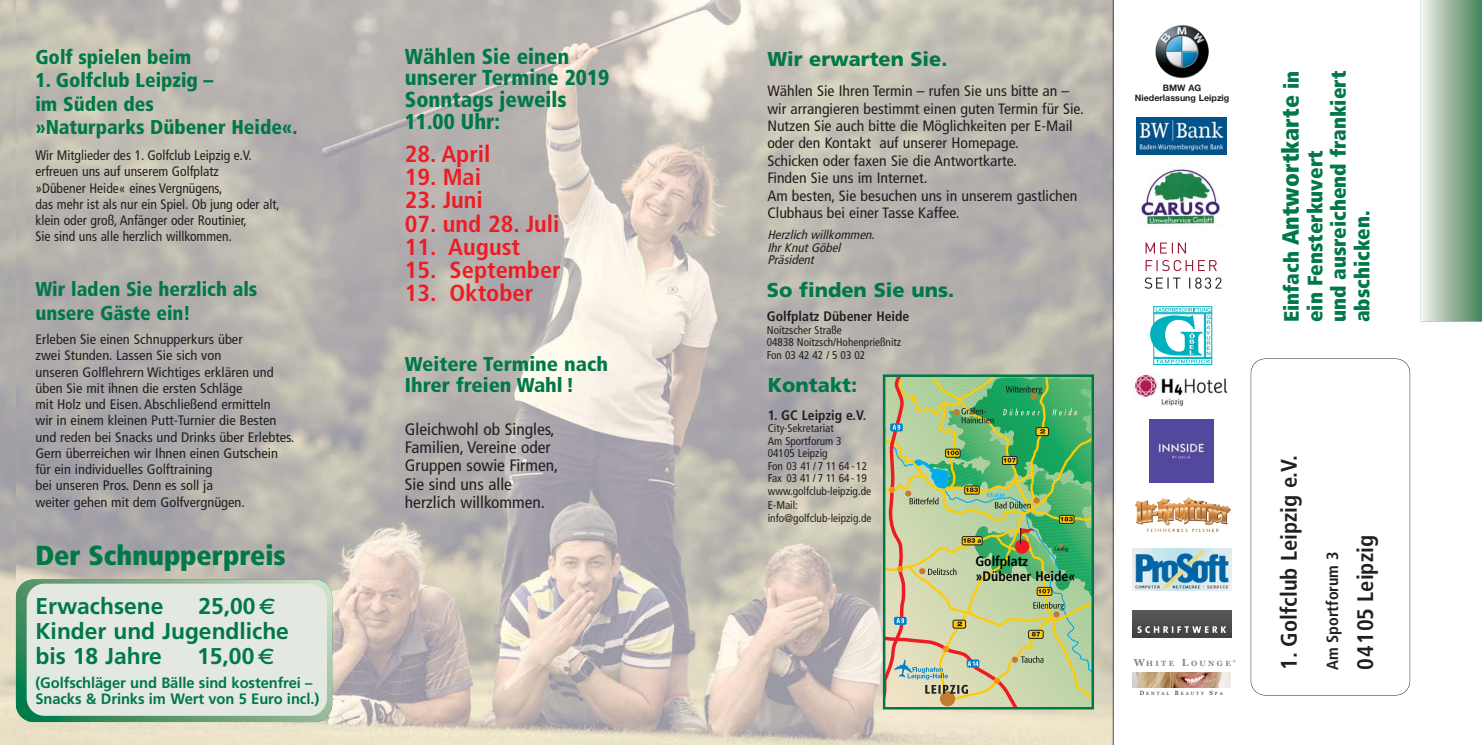
<style>
.page{position:relative;width:1482px;height:745px;background:#fff}
.page>*{position:absolute;margin:0;border:0;box-sizing:border-box;transform-origin:0 0}
.t1{font:900 condensed 27.5px "Frutiger";color:#007848}
.t2{font:900 condensed 23.5px "Frutiger";color:#007848}
.t3{font:700 condensed 23.25px "Frutiger";color:#ed1c24;scale:1.05 1}
.t4{font:700 22.75px/25px "Frutiger";color:#007848}
.t5{font:700 condensed 22.5px "Frutiger";color:#231f20}
.t6{font:900 condensed 21.62px/21.6px "Frutiger";color:#007848}
.t7{font:900 condensed 20.88px/23.5px "Frutiger";color:#007848}
.t8{font:900 condensed 20px/23.1px "Frutiger";color:#007848}
.t9{font:900 20px "Frutiger";color:#007848}
.t10{font:900 condensed 20px/21.2px "Frutiger";color:#007848;scale:1.05 1}
.t11{font:condensed 16.62px/18.2px "Frutiger";color:#231f20;scale:1.05 1}
.t12{font:700 condensed 16.25px "Frutiger";color:#231f20}
.t13{font:condensed 15px/17.4px "Frutiger";color:#231f20;scale:1.05 1}
.t14{font:700 15px/16.2px "Frutiger";letter-spacing:-.005em;color:#007848}
.t15{font:condensed 13.75px/16.2px "Frutiger";color:#231f20;scale:1.05 1}
.t16{font:condensed 13.75px/16.2px "Frutiger";color:#231f20}
.t17{font:700 condensed 13.75px "Frutiger";color:#231f20}
.t18{font:700 condensed 13.75px/15px "Frutiger";color:#000}
.t19{font:italic condensed 12.5px/12.5px "Frutiger";color:#231f20;scale:1.05 1}
.t20{font:condensed 11.25px/12.5px "Frutiger";color:#231f20}
.t21{font:700 8.88px/10.8px "Helvetica Neue";color:#231f20;text-align:center}
.t22{font:700 7.5px "Georgia";letter-spacing:.325em;color:#808285}
.t23{font:4.5px "Georgia";letter-spacing:.44em;color:#231f20}
.t24{font:700 3.38px "Georgia";color:#808285}
.s1{font-family:"Chantilly Exp";font-weight:400}
.s2{font-size:20.88px}
.s3{font-size:10px}
.s4{font-size:6px}
</style>
<div class="page">
<img style="left:0;top:0;width:1112px;height:744px">
<svg style="left:16px;top:579px;width:316px;height:142px;background:#69a580"></svg>
<div style="left:27px;top:583px;width:300px;height:132px;background:#e3e8e1;border-radius:18px"></div>
<div style="left:1250px;top:358px;width:159px;height:337px;border:1px solid #231f20;border-radius:15px"></div>
<div style="left:1420px;top:0;width:61px;height:321px;background:linear-gradient(to right,#f6f2ef,#458358)"></div>
<svg style="left:1112px;top:0;width:1px;height:744px"></svg>
<div style="left:882px;top:374px;width:211px;height:335px;border:2px solid #007848"></div>
<img style="left:885px;top:377px;width:206px;height:329px">
<img style="left:1154px;top:25px;width:54px;height:54px;border-radius:50%">
<img style="left:1135px;top:497px;width:95px;height:28px">
<img style="left:1132px;top:672px;width:98px;height:14px">
<img style="left:1132px;top:548px;width:99px;height:42px">
<svg style="left:1144px;top:277px;width:77px;height:11px"></svg>
<svg style="left:1145px;top:260px;width:71px;height:11px"></svg>
<svg style="left:1145px;top:242px;width:40px;height:11px"></svg>
<hr style="left:1132px;top:636px;width:99px;height:1px;background:#404041">
<hr style="left:1132px;top:635px;width:99px;height:1px;background:#414142">
<hr style="left:1132px;top:634px;width:99px;height:1px;background:#424243">
<hr style="left:1132px;top:633px;width:99px;height:1px;background:#434344">
<hr style="left:1132px;top:632px;width:99px;height:1px;background:#444445">
<hr style="left:1132px;top:631px;width:99px;height:1px;background:#454546">
<hr style="left:1132px;top:630px;width:99px;height:1px;background:#464647">
<hr style="left:1132px;top:629px;width:99px;height:1px;background:#474648">
<hr style="left:1132px;top:628px;width:99px;height:1px;background:#484749">
<hr style="left:1132px;top:627px;width:99px;height:1px;background:#48484a">
<hr style="left:1132px;top:626px;width:99px;height:1px;background:#49494b">
<hr style="left:1132px;top:625px;width:99px;height:1px;background:#4a4a4c">
<hr style="left:1132px;top:624px;width:99px;height:1px;background:#4b4b4d">
<hr style="left:1132px;top:623px;width:99px;height:1px;background:#4c4c4e">
<hr style="left:1132px;top:622px;width:99px;height:1px;background:#4d4d4f">
<hr style="left:1132px;top:621px;width:99px;height:1px;background:#4e4e50">
<hr style="left:1132px;top:620px;width:99px;height:1px;background:#4f4f51">
<hr style="left:1132px;top:619px;width:99px;height:1px;background:#505052">
<hr style="left:1132px;top:617px;width:99px;height:2px;background:#515153">
<hr style="left:1132px;top:616px;width:99px;height:1px;background:#525254">
<hr style="left:1132px;top:615px;width:99px;height:1px;background:#535355">
<hr style="left:1132px;top:614px;width:99px;height:1px;background:#535456">
<hr style="left:1132px;top:613px;width:99px;height:1px;background:#545557">
<hr style="left:1132px;top:612px;width:99px;height:1px;background:#555658">
<hr style="left:1132px;top:611px;width:99px;height:1px;background:#565759">
<hr style="left:1132px;top:610px;width:99px;height:1px;background:#58595b">
<svg style="left:1137px;top:626px;width:89px;height:6px"></svg>
<svg style="left:1153px;top:358px;width:58px;height:6px"></svg>
<svg style="left:1210px;top:313px;width:1px;height:44px"></svg>
<div style="left:1153px;top:306px;width:58px;height:6px;border:1px solid #00b0bd"></div>
<svg style="left:1150px;top:308px;width:60px;height:55px"></svg>
<img style="left:1132px;top:372px;width:96px;height:34px">
<img style="left:1149px;top:419px;width:64px;height:63px">
<img style="left:1139px;top:169px;width:81px;height:57px">
<img style="left:1136px;top:117px;width:90px;height:37px">
<h3 class="t8" style="left:35px;top:47px;width:157px">Golf spielen beim</h3>
<h3 class="t8" style="left:35px;top:70px;width:263px">1. Golfclub Leipzig –<br>im Süden des<br>»Naturparks Dübener Heide«.</h3>
<p class="t16" style="left:35px;top:148px;width:246px">Wir Mitglieder des 1. Golfclub Leipzig e.V. erfreuen uns auf unserem Golfplatz<br>»Dübener Heide« eines Vergnügens,<br>das mehr ist als nur ein Spiel. Ob jung oder alt, klein oder groß, Anfänger oder Routinier,<br>Sie sind uns alle herzlich willkommen.</p>
<h3 class="t8" style="left:35px;top:279px;width:223px;line-height:23.8px">Wir laden Sie herzlich als unsere Gäste ein!</h3>
<p class="t15" style="left:35px;top:332px;width:248px">Erleben Sie einen Schnupperkurs über<br>zwei Stunden. Lassen Sie sich von<br>unseren Golflehrern Wichtiges erklären und üben Sie mit ihnen die ersten Schläge<br>mit Holz und Eisen. Abschließend ermitteln<br>wir in einem kleinen Putt-Turnier die Besten und reden bei Snacks und Drinks über Erlebtes.<br>Gern überreichen wir Ihnen einen Gutschein für ein individuelles Golftraining<br>bei unseren Pros. Denn es soll ja<br>weiter gehen mit dem Golfvergnügen.</p>
<h1 class="t1" style="left:35px;top:544px;width:252px">Der Schnupperpreis</h1>
<h3 class="t4" style="left:35px;top:595px;width:130px">Erwachsene</h3>
<h3 class="t4" style="left:35px;top:595px;width:255px;text-indent:163px">25,00<span class="s1">ø<br></span>Kinder und Jugendliche bis 18 Jahre</h3>
<h3 class="t4" style="left:197px;top:645px;width:79px">15,00<span class="s1">ø</span></h3>
<p class="t14" style="left:35px;top:675px;width:285px">(Golfschläger und Bälle sind kostenfrei –<br>Snacks &amp; Drinks im Wert von 5 Euro incl.)</p>
<h3 class="t6" style="left:405px;top:47px;width:206px">Wählen Sie einen unserer Termine 2019<br>Sonntags jeweils<br>11.00 Uhr:</h3>
<h3 class="t3" style="left:405px;top:144px;width:83px">28. April</h3>
<h3 class="t3" style="left:405px;top:167px;width:74px">19. Mai</h3>
<h3 class="t3" style="left:405px;top:191px;width:76px">23. Juni</h3>
<h3 class="t3" style="left:405px;top:214px;width:149px">07. und 28. Juli</h3>
<h3 class="t3" style="left:405px;top:237px;width:111px">11. August</h3>
<h3 class="t3" style="left:405px;top:260px;width:150px">15. September</h3>
<h3 class="t3" style="left:405px;top:284px;width:124px">13. Oktober</h3>
<h3 class="t10" style="left:405px;top:354px;width:195px">Weitere Termine nach<br>Ihrer freien Wahl !</h3>
<p class="t11" style="left:405px;top:421px;width:148px">Gleichwohl ob Singles,<br>Familien, Vereine oder<br>Gruppen sowie Firmen,<br>Sie sind uns alle herzlich willkommen.</p>
<h3 class="t9" style="left:767px;top:51px;width:181px">Wir erwarten Sie.</h3>
<p class="t13" style="left:767px;top:83px;width:303px">Wählen Sie Ihren Termin – rufen Sie uns bitte an – wir arrangieren bestimmt einen guten Termin für Sie.<br>Nutzen Sie auch bitte die Möglichkeiten per E-Mail oder den Kontakt auf unserer Homepage.<br>Schicken oder faxen Sie die Antwortkarte.<br>Finden Sie uns im Internet.<br>Am besten, Sie besuchen uns in unserem gastlichen Clubhaus bei einer Tasse Kaffee.</p>
<p class="t19" style="left:767px;top:229px;width:106px">Herzlich willkommen.<br>IhrKnutGöbel<br>Präsident</p>
<h3 class="t9" style="left:766px;top:282px;width:189px">So finden Sie uns.</h3>
<p class="t17" style="left:766px;top:310px;width:144px">Golfplatz Dübener Heide</p>
<p class="t20" style="left:766px;top:324px;width:136px">Noitzscher Straße<br>04838 Noitzsch/Hohenprießnitz<br>Fon 03 42 42 / 5 03 02</p>
<h3 class="t9" style="left:767px;top:377px;width:91px">Kontakt:</h3>
<p class="t17" style="left:767px;top:409px;width:100px">1. GC Leipzig e.V.</p>
<p class="t20" style="left:767px;top:422px;width:105px">City-Sekretariat<br>Am Sportforum 3<br>04105 Leipzig<br>Fon 03 41 / 7 11 64 - 12<br>Fax 03 41 / 7 11 64 - 19 www.golfclub-leipzig.de</p>
<p class="t20" style="left:767px;top:498px;width:105px;line-height:13.8px">E-Mail: info@golfclub-leipzig.de</p>
<p class="t18" style="left:975px;top:554px;width:102px">Golfplatz »Dübener Heide«</p>
<p class="t21" style="left:1134px;top:83px;width:96px">BMW AG<br>Niederlassung Leipzig</p>
<h2 class="t2" style="left:1280px;top:322px;width:252px;rotate:-90deg"><span class="s2">Einfach</span> Antwortkarte <span class="s2">in</span></h2>
<h3 class="t7" style="left:1304px;top:322px;width:253px;rotate:-90deg">ein Fensterkuvert<br>und ausreichend frankiert abschicken.</h3>
<p class="t22" style="left:1133px;top:658px;width:99px"><span class="s3">W</span>HITE <span class="s3">L</span>OUNGE</p>
<p class="t23" style="left:1139px;top:690px;width:84px"><span class="s4">D</span>ENTAL <span class="s4">B</span>EAUTY <span class="s4">S</span>PA</p>
<p class="t24" style="left:1232px;top:658px;width:5px">®</p>
<h3 class="t5" style="left:1279px;top:669px;width:216px;rotate:-90deg">1. Golfclub Leipzig e.V.</h3>
<p class="t12" style="left:1325px;top:669px;width:120px;rotate:-90deg">Am Sportforum 3</p>
<h3 class="t5" style="left:1355px;top:669px;width:136px;rotate:-90deg">04105 Leipzig</h3>
</div>
